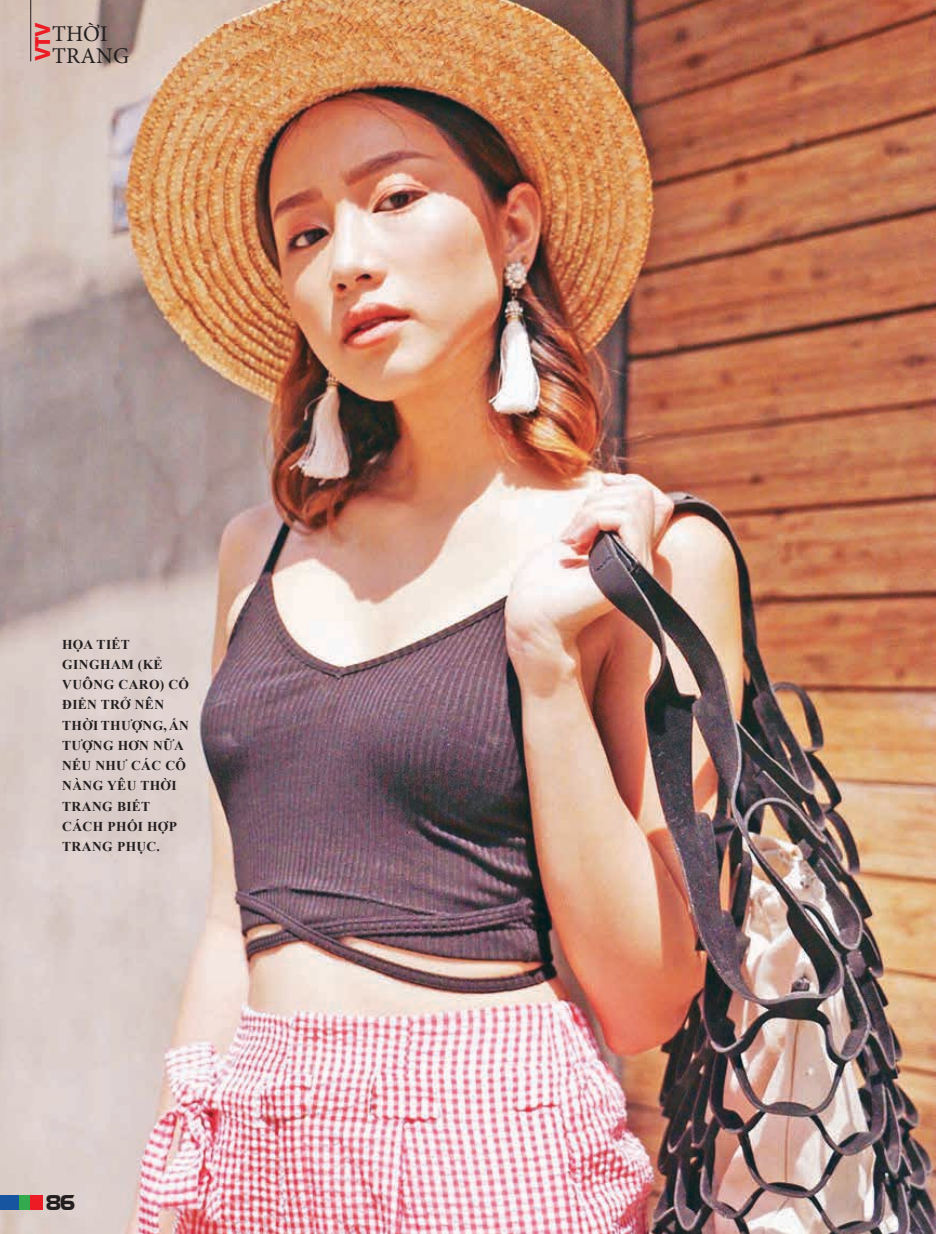
<style>
.page{position:relative;width:936px;height:1234px;background:#fff}
.page>*{position:absolute;margin:0;border:0;box-sizing:border-box;transform-origin:0 0}
.t1{font:22.5px/21.8px "Minion Pro";letter-spacing:.01em;color:#231f20}
.t2{font:21px "UTM Eremitage";color:#231f20}
.t3{font:700 20.25px "UTM Avo";color:#ed1c24}
.t4{font:700 13.5px/20.2px "Times New Roman";letter-spacing:.035em;color:#231f20}
</style>
<div class="page">
<img style="left:0;top:0;width:935px;height:1233px">
<div style="left:18px;top:1194px;width:13px;height:15px;background:#34aa4e"></div>
<div style="left:31px;top:1194px;width:12px;height:15px;background:#ed1c24"></div>
<div style="left:0;top:1194px;width:18px;height:15px;background:#1855a0"></div>
<hr style="left:30px;top:0;width:1px;height:61px;background:#231f20">
<h3 class="t3" style="left:26px;top:61px;width:41px;rotate:-90deg">VTV</h3>
<h1 class="t1" style="left:52px;top:23px;width:79px">THỜI<br>TRANG</h1>
<p class="t4" style="left:62px;top:633px;width:128px">Họa tiết<br>Gingham (kẻ vuông caro) cổ điển trở nên thời thượng, ấn tượng hơn nữa nếu như các cô nàng yêu thời trang biết cách phối hợp trang phục.</p>
<h2 class="t2" style="left:45px;top:1186px;width:31px">86</h2>
</div>
